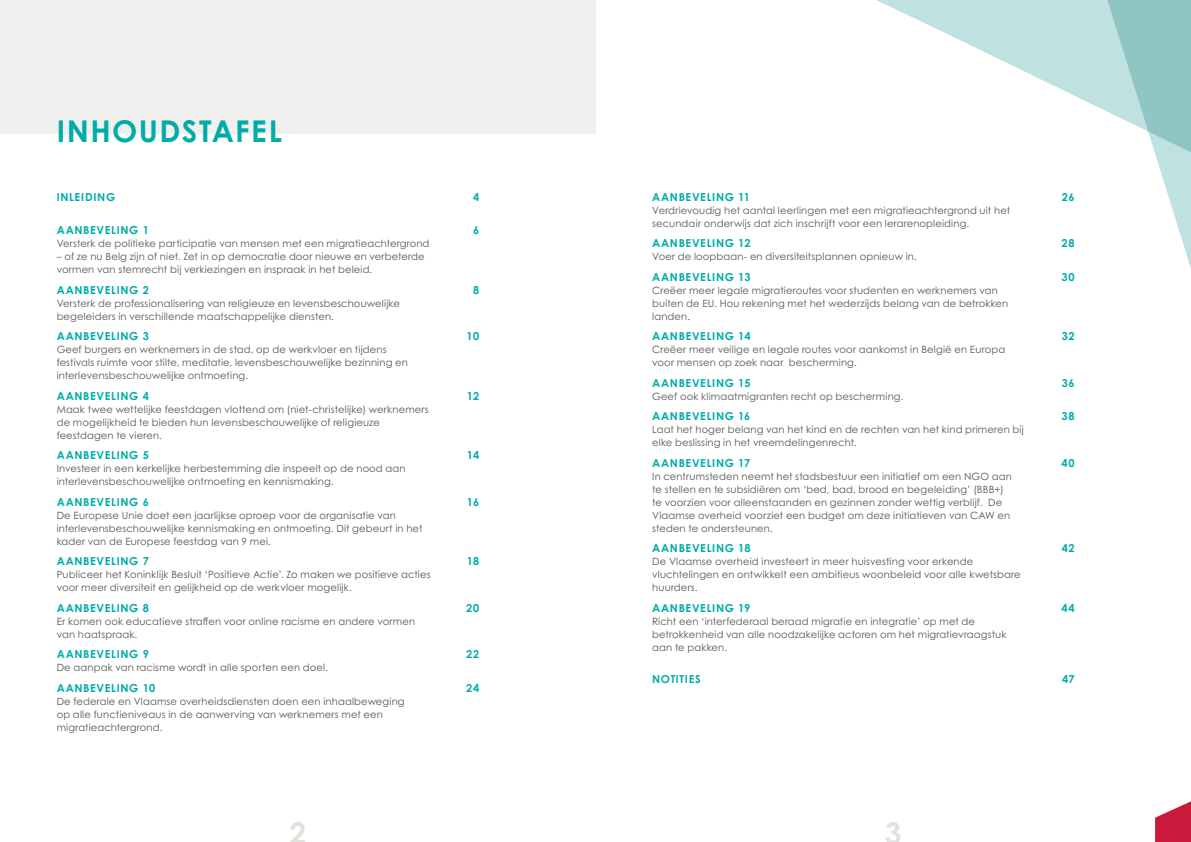
<style>
.page{position:relative;width:1191px;height:842px;background:#fff}
.page>*{position:absolute;margin:0;border:0;box-sizing:border-box;transform-origin:0 0}
.t1{font:700 30px "Century Gothic Pro";letter-spacing:.05em;color:#00aca9}
.t2{font:700 30px "Century Gothic Pro";color:#e0e2dc}
.t3{font:700 11px "Century Gothic Pro";letter-spacing:.055em;color:#00aca9}
.t4{font:10px/13px "Century Gothic Pro";letter-spacing:.015em;color:#575756}
</style>
<div class="page">
<div style="left:0;top:0;width:595px;height:133px;background:#f0f0ee"></div>
<svg style="left:1155px;top:801px;width:36px;height:41px"></svg>
<svg style="left:876px;top:0;width:225px;height:109px"></svg>
<svg style="left:1101px;top:0;width:90px;height:269px"></svg>
<h1 class="t1" style="left:57px;top:113px;width:227px">INHOUDSTAFEL</h1>
<p class="t3" style="left:57px;top:190px;width:60px">INLEIDING</p>
<p class="t3" style="left:473px;top:190px;width:8px">4</p>
<p class="t3" style="left:57px;top:224px;width:94px">AANBEVELING 1</p>
<p class="t3" style="left:473px;top:224px;width:8px">6</p>
<p class="t4" style="left:57px;top:237px;width:374px">Versterk de politieke participatie van mensen met een migratieachtergrond</p>
<p class="t4" style="left:57px;top:250px;width:369px">– of ze nu Belg zijn of niet. Zet in op democratie door nieuwe en verbeterde vormen van stemrecht bij verkiezingen en inspraak in het beleid.</p>
<p class="t3" style="left:57px;top:283px;width:94px">AANBEVELING 2</p>
<p class="t3" style="left:473px;top:283px;width:8px">8</p>
<p class="t4" style="left:57px;top:297px;width:345px">Versterk de professionalisering van religieuze en levensbeschouwelijke begeleiders in verschillende maatschappelijke diensten.</p>
<p class="t3" style="left:57px;top:330px;width:94px">AANBEVELING 3</p>
<p class="t3" style="left:466px;top:330px;width:14px">10</p>
<p class="t4" style="left:57px;top:343px;width:353px">Geef burgers en werknemers in de stad, op de werkvloer en tijdens festivals ruimte voor stilte, meditatie, levensbeschouwelijke bezinning en interlevensbeschouwelijke ontmoeting.</p>
<p class="t3" style="left:57px;top:389px;width:94px">AANBEVELING 4</p>
<p class="t3" style="left:467px;top:389px;width:14px">12</p>
<p class="t4" style="left:57px;top:403px;width:373px">Maak twee wettelijke feestdagen vlottend om (niet-christelijke) werknemers de mogelijkheid te bieden hun levensbeschouwelijke of religieuze feestdagen te vieren.</p>
<p class="t3" style="left:57px;top:449px;width:94px">AANBEVELING 5</p>
<p class="t3" style="left:467px;top:449px;width:14px">14</p>
<p class="t4" style="left:57px;top:462px;width:350px">Investeer in een kerkelijke herbestemming die inspeelt op de nood aan interlevensbeschouwelijke ontmoeting en kennismaking.</p>
<p class="t3" style="left:57px;top:495px;width:94px">AANBEVELING 6</p>
<p class="t3" style="left:467px;top:495px;width:14px">16</p>
<p class="t4" style="left:57px;top:509px;width:367px">De Europese Unie doet een jaarlijkse oproep voor de organisatie van interlevensbeschouwelijke kennismaking en ontmoeting. Dit gebeurt in het kader van de Europese feestdag van 9 mei.</p>
<p class="t3" style="left:57px;top:555px;width:94px">AANBEVELING 7</p>
<p class="t3" style="left:467px;top:555px;width:14px">18</p>
<p class="t4" style="left:57px;top:568px;width:375px">Publiceer het Koninklijk Besluit ‘Positieve Actie’. Zo maken we positieve acties voor meer diversiteit en gelijkheid op de werkvloer mogelijk.</p>
<p class="t3" style="left:57px;top:601px;width:94px">AANBEVELING 8</p>
<p class="t3" style="left:466px;top:601px;width:15px">20</p>
<p class="t4" style="left:57px;top:615px;width:360px">Er komen ook educatieve straffen voor online racisme en andere vormen van haatspraak.</p>
<p class="t3" style="left:57px;top:648px;width:94px">AANBEVELING 9</p>
<p class="t3" style="left:466px;top:648px;width:15px">22</p>
<p class="t4" style="left:57px;top:661px;width:273px">De aanpak van racisme wordt in alle sporten een doel.</p>
<p class="t3" style="left:57px;top:681px;width:100px">AANBEVELING 10</p>
<p class="t3" style="left:466px;top:681px;width:15px">24</p>
<p class="t4" style="left:57px;top:695px;width:349px">De federale en Vlaamse overheidsdiensten doen een inhaalbeweging op alle functieniveaus in de aanwerving van werknemers met een migratieachtergrond.</p>
<p class="t3" style="left:652px;top:190px;width:99px">AANBEVELING 11</p>
<p class="t3" style="left:1061px;top:190px;width:14px">26</p>
<p class="t4" style="left:652px;top:204px;width:359px">Verdrievoudig het aantal leerlingen met een migratieachtergrond uit het secundair onderwijs dat zich inschrijft voor een lerarenopleiding.</p>
<p class="t3" style="left:652px;top:237px;width:100px">AANBEVELING 12</p>
<p class="t3" style="left:1061px;top:237px;width:15px">28</p>
<p class="t4" style="left:652px;top:250px;width:266px">Voer de loopbaan- en diversiteitsplannen opnieuw in.</p>
<p class="t3" style="left:652px;top:270px;width:100px">AANBEVELING 13</p>
<p class="t3" style="left:1061px;top:270px;width:15px">30</p>
<p class="t4" style="left:652px;top:284px;width:357px">Creëer meer legale migratieroutes voor studenten en werknemers van buiten de EU. Hou rekening met het wederzijds belang van de betrokken landen.</p>
<p class="t3" style="left:652px;top:330px;width:100px">AANBEVELING 14</p>
<p class="t3" style="left:1061px;top:330px;width:14px">32</p>
<p class="t4" style="left:652px;top:343px;width:354px">Creëer meer veilige en legale routes voor aankomst in België en Europa voor mensen op zoek naar bescherming.</p>
<p class="t3" style="left:652px;top:376px;width:100px">AANBEVELING 15</p>
<p class="t3" style="left:1061px;top:376px;width:14px">36</p>
<p class="t4" style="left:652px;top:390px;width:253px">Geef ook klimaatmigranten recht op bescherming.</p>
<p class="t3" style="left:652px;top:410px;width:100px">AANBEVELING 16</p>
<p class="t3" style="left:1061px;top:410px;width:15px">38</p>
<p class="t4" style="left:652px;top:423px;width:373px">Laat het hoger belang van het kind en de rechten van het kind primeren bij elke beslissing in het vreemdelingenrecht.</p>
<p class="t3" style="left:652px;top:456px;width:100px">AANBEVELING 17</p>
<p class="t3" style="left:1061px;top:456px;width:15px">40</p>
<p class="t4" style="left:652px;top:470px;width:361px">In centrumsteden neemt het stadsbestuur een initiatief om een NGO aan te stellen en te subsidiëren om ‘bed, bad, brood en begeleiding’ (BBB+) te voorzien voor alleenstaanden en gezinnen zonder wettig verblijf. De Vlaamse overheid voorziet een budget om deze initiatieven van CAW en steden te ondersteunen.</p>
<p class="t3" style="left:652px;top:542px;width:100px">AANBEVELING 18</p>
<p class="t3" style="left:1061px;top:542px;width:14px">42</p>
<p class="t4" style="left:652px;top:555px;width:370px">De Vlaamse overheid investeert in meer huisvesting voor erkende vluchtelingen en ontwikkelt een ambitieus woonbeleid voor alle kwetsbare huurders.</p>
<p class="t3" style="left:652px;top:601px;width:100px">AANBEVELING 19</p>
<p class="t3" style="left:1061px;top:601px;width:15px">44</p>
<p class="t4" style="left:652px;top:615px;width:356px">Richt een ‘interfederaal beraad migratie en integratie’ op met de betrokkenheid van alle noodzakelijke actoren om het migratievraagstuk aan te pakken.</p>
<p class="t3" style="left:652px;top:673px;width:50px">NOTITIES</p>
<p class="t3" style="left:1062px;top:673px;width:14px">47</p>
<h1 class="t2" style="left:289px;top:814px;width:18px">2</h1>
<h1 class="t2" style="left:885px;top:814px;width:18px">3</h1>
</div>
